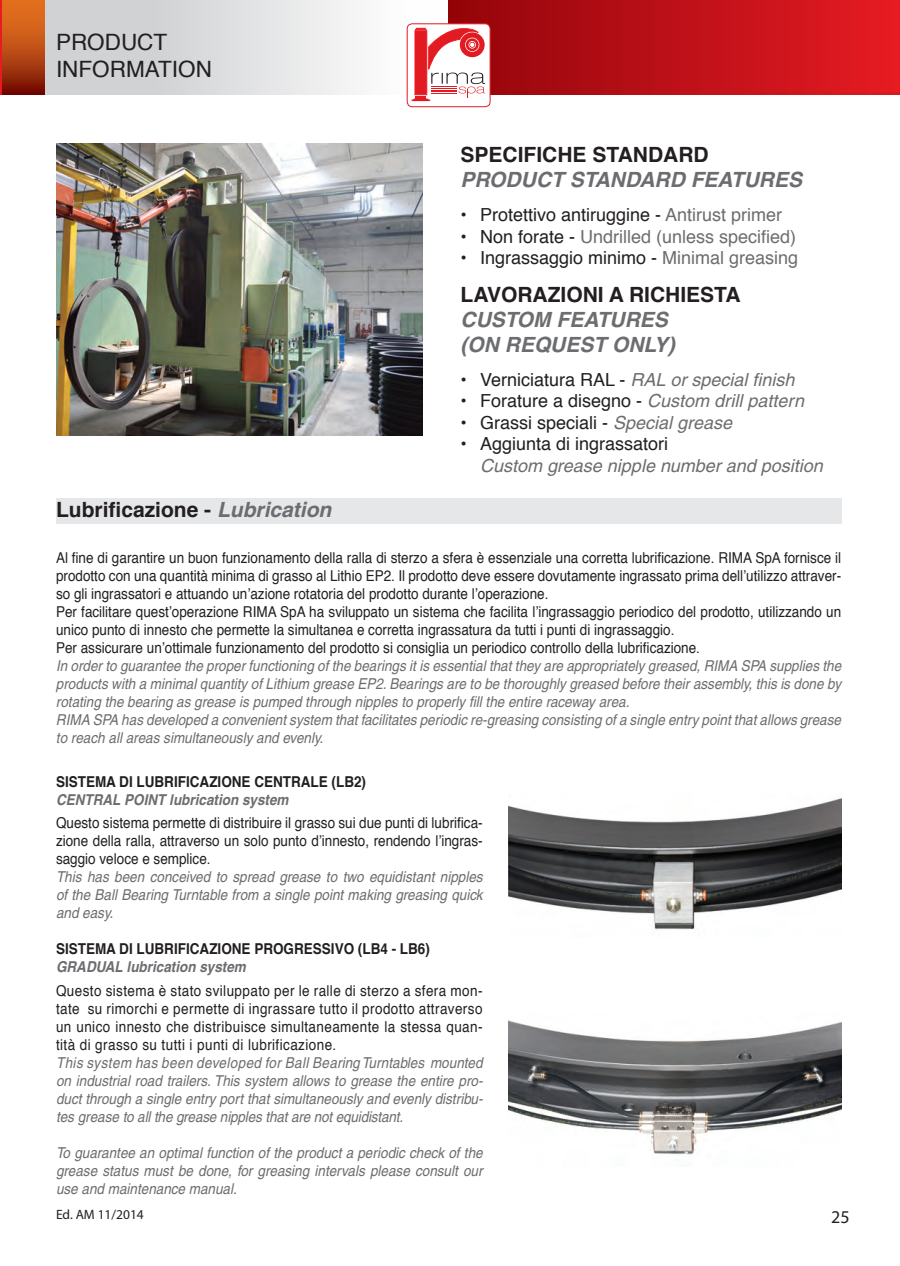
<style>
.page{position:relative;width:900px;height:1266px;background:#fff}
.page>*{position:absolute;margin:0;border:0;box-sizing:border-box;transform-origin:0 0}
.t1{font:22.5px/27px "Helvetica";color:#231f20}
.t2{font:700 21px "Helvetica";color:#231f20}
.t3{font:italic 700 21px/25.2px "Helvetica";color:#6c6d70}
.t4{font:18px "Helvetica";color:#231f20}
.t5{font:italic 18px "Helvetica";color:#6c6d70}
.t6{font:18px "Helvetica";color:#6c6d70}
.t7{font:18px "Myriad Pro";color:#231f20}
.t8{font:15px/18px "Helvetica";color:#231f20;text-align:justify;scale:.9 1}
.t9{font:italic 15px/18px "Helvetica";color:#6c6d70;text-align:justify;scale:.9 1}
.t10{font:700 15px "Helvetica";color:#231f20;scale:.9 1}
.t11{font:italic 700 15px "Helvetica";color:#6c6d70;scale:.9 1}
.t12{font:13.5px "Myriad Pro";color:#231f20}
.s1{font-style:italic;color:#6c6d70}
.s2{color:#6c6d70}
.s3{color:#231f20}
.s4{font-style:normal;color:#231f20}
</style>
<div class="page">
<img style="left:56px;top:144px;width:366px;height:292px">
<img style="left:508px;top:798px;width:333px;height:132px">
<img style="left:508px;top:1020px;width:333px;height:135px">
<div style="left:0;top:0;width:29px;height:94px;background:#e71b22"></div>
<svg style="left:2px;top:0;width:446px;height:95px"></svg>
<div style="left:448px;top:0;width:452px;height:94px;background:linear-gradient(to right,#93050b,#e61b24)"></div>
<img style="left:683px;top:93px;width:217px;height:1px">
<div style="left:56px;top:498px;width:785px;height:25px;background:#e6e7e9"></div>
<svg style="left:2px;top:0;width:43px;height:94px"></svg>
<div style="left:407px;top:24px;width:83px;height:83px;background:#fff;border-radius:5px"></div>
<div style="left:407px;top:24px;width:83px;height:83px;border:1px solid #e21a21;border-radius:5px"></div>
<svg style="left:411px;top:28px;width:74px;height:73px"></svg>
<h1 class="t1" style="left:56px;top:29px;width:157px">PRODUCT<br>INFORMATION</h1>
<h2 class="t2" style="left:56px;top:493px;width:277px">Lubrificazione - <span class="s1">Lubrication</span></h2>
<h2 class="t2" style="left:460px;top:138px;width:250px">SPECIFICHE STANDARD</h2>
<h2 class="t3" style="left:460px;top:167px;width:343px">PRODUCT STANDARD FEATURES</h2>
<p class="t4" style="left:460px;top:201px;width:323px">• Protettivo antiruggine - <span class="s2">Antirust primer</span></p>
<p class="t6" style="left:460px;top:222px;width:337px"><span class="s3">• Non forate -</span> Undrilled (unless specified)</p>
<p class="t4" style="left:460px;top:244px;width:339px">• Ingrassaggio minimo - <span class="s2">Minimal greasing</span></p>
<h2 class="t2" style="left:460px;top:277px;width:282px">LAVORAZIONI A RICHIESTA</h2>
<h2 class="t3" style="left:460px;top:306px;width:216px">CUSTOM FEATURES (ON REQUEST ONLY)</h2>
<p class="t5" style="left:460px;top:369px;width:335px"><span class="s4">• Verniciatura RAL -</span> RAL or special finish</p>
<p class="t4" style="left:460px;top:387px;width:345px">• Forature a disegno - <span class="s1">Custom drill pattern</span></p>
<p class="t4" style="left:460px;top:408px;width:273px">• Grassi speciali - <span class="s1">Special grease</span></p>
<p class="t4" style="left:460px;top:430px;width:209px">• Aggiunta di ingrassatori</p>
<p class="t5" style="left:480px;top:455px;width:344px">Custom grease nipple number and position</p>
<p class="t8" style="left:56px;top:549px;width:874px;text-align:left">Al fine di garantire un buon funzionamento della ralla di sterzo a sfera è essenziale una corretta lubrificazione. RIMA SpA fornisce il prodotto con una quantità minima di grasso al Lithio EP2. Il prodotto deve essere dovutamente ingrassato prima dell’utilizzo attraver&shy;so gli ingrassatori e attuando un’azione rotatoria del prodotto durante l’operazione.<br>Per facilitare quest’operazione RIMA SpA ha sviluppato un sistema che facilita l’ingrassaggio periodico del prodotto, utilizzando un unico punto di innesto che permette la simultanea e corretta ingrassatura da tutti i punti di ingrassaggio.<br>Per assicurare un’ottimale funzionamento del prodotto si consiglia un periodico controllo della lubrificazione.</p>
<p class="t9" style="left:56px;top:656px;width:874px;text-align:left">In order to guarantee the proper functioning of the bearings it is essential that they are appropriately greased, RIMA SPA supplies the products with a minimal quantity of Lithium grease EP2. Bearings are to be thoroughly greased before their assembly, this is done by rotating the bearing as grease is pumped through nipples to properly fill the entire raceway area.<br>RIMA SPA has developed a convenient system that facilitates periodic re-greasing consisting of a single entry point that allows grease to reach all areas simultaneously and evenly.</p>
<p class="t10" style="left:56px;top:769px;width:346px">SISTEMA DI LUBRIFICAZIONE CENTRALE (LB2)</p>
<p class="t11" style="left:56px;top:790px;width:260px">CENTRAL POINT lubrication system</p>
<p class="t8" style="left:56px;top:814px;width:475px">Questo sistema permette di distribuire il grasso sui due punti di lubrifica&shy;zione della ralla, attraverso un solo punto d’innesto, rendendo l’ingras&shy;saggio veloce e semplice.</p>
<p class="t9" style="left:56px;top:868px;width:475px">This has been conceived to spread grease to two equidistant nipples of the Ball Bearing Turntable from a single point making greasing quick and easy.</p>
<p class="t10" style="left:56px;top:937px;width:417px">SISTEMA DI LUBRIFICAZIONE PROGRESSIVO (LB4 - LB6)</p>
<p class="t11" style="left:56px;top:957px;width:212px">GRADUAL lubrication system</p>
<p class="t8" style="left:56px;top:981px;width:475px">Questo sistema è stato sviluppato per le ralle di sterzo a sfera mon&shy;tate su rimorchi e permette di ingrassare tutto il prodotto attraverso un unico innesto che distribuisce simultaneamente la stessa quan&shy;tità di grasso su tutti i punti di lubrificazione.</p>
<p class="t9" style="left:56px;top:1053px;width:476px">This system has been developed for Ball Bearing Turntables mounted on industrial road trailers. This system allows to grease the entire pro&shy;duct through a single entry port that simultaneously and evenly distribu&shy;tes grease to all the grease nipples that are not equidistant.</p>
<p class="t9" style="left:56px;top:1143px;width:475px">To guarantee an optimal function of the product a periodic check of the grease status must be done, for greasing intervals please consult our use and maintenance manual.</p>
<p class="t12" style="left:56px;top:1206px;width:89px">Ed. AM 11/2014</p>
<p class="t7" style="left:831px;top:1206px;width:20px">25</p>
</div>
